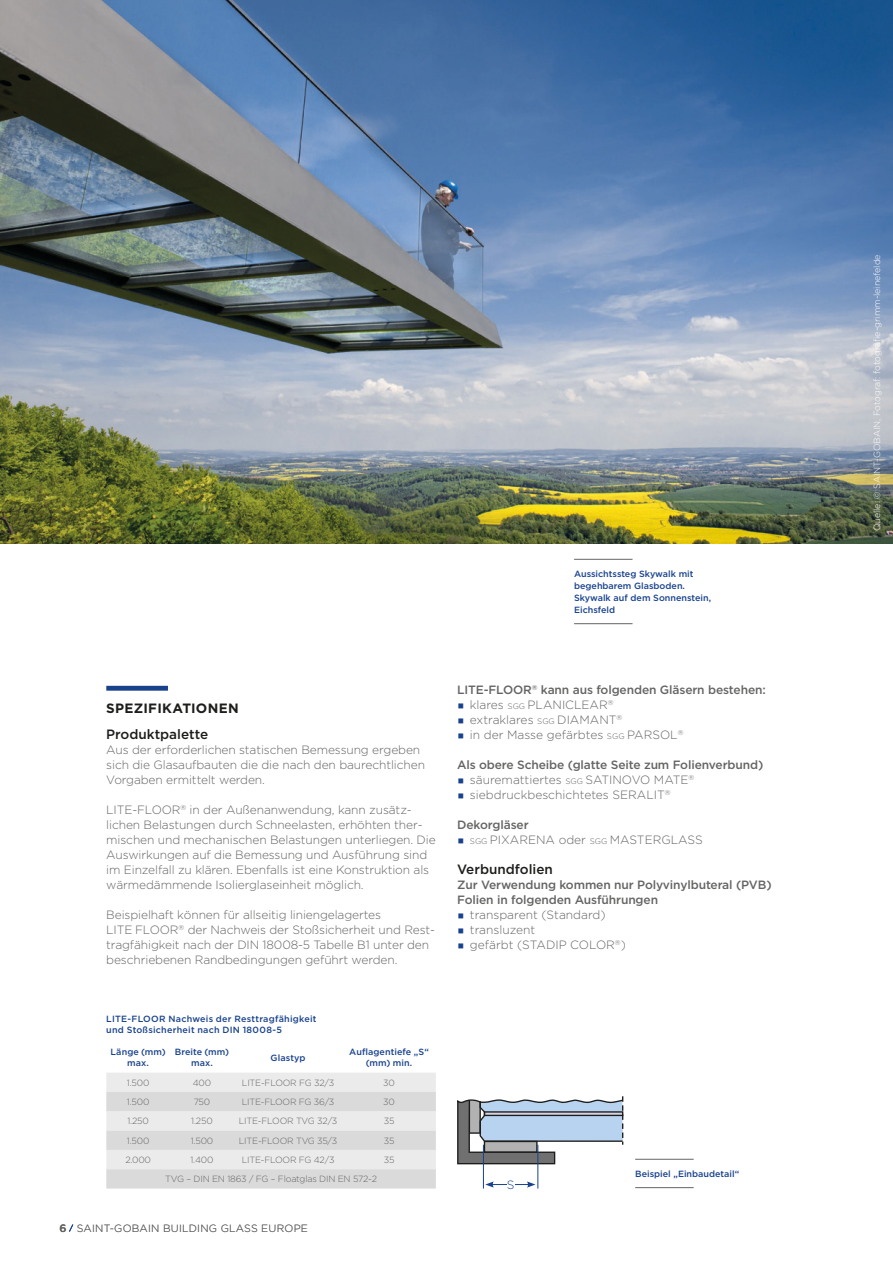
<style>
.page{position:relative;width:893px;height:1263px;background:#fff}
.page>*{position:absolute;margin:0;border:0;box-sizing:border-box;transform-origin:0 0}
.t1{font:500 13.5px "Gotham";color:#1d1d1b}
.t2{font:700 13.5px "Gotham";letter-spacing:.02em;color:#1d1d1b}
.t3{font:300 12px/15px "Gotham";letter-spacing:-.01em;color:#646463}
.t4{font:500 12px/15px "Gotham";letter-spacing:-.01em;color:#646463}
.t5{font:300 12px "Gotham";color:#18428c}
.t6{font:500 10.8px "Gotham";color:#646463}
.t7{font:300 10.5px "Gotham";letter-spacing:.02em;color:#646463}
.t8{font:300 9px "Gotham";letter-spacing:-.02em;color:#646463}
.t9{font:500 9px/10.8px "Gotham";color:#18428c;text-align:center}
.t10{font:500 9px/10.8px "Gotham";letter-spacing:.025em;color:#18428c}
.t11{font:300 9px "Gotham";letter-spacing:-.005em;color:#fff}
.s1{color:#18428c}
.s2{font-size:7.95px}
</style>
<div class="page">
<img style="left:0;top:0;width:893px;height:544px">
<svg style="left:69px;top:1224px;width:5px;height:8px"></svg>
<div style="left:106px;top:686px;width:62px;height:5px;background:#18428c"></div>
<svg style="left:106px;top:1073px;width:330px;height:115px;background:#e2e2e2"></svg>
<hr style="left:635px;top:1159px;width:59px;height:1px;background:#646463">
<hr style="left:635px;top:1187px;width:59px;height:1px;background:#646463">
<hr style="left:574px;top:559px;width:58px;height:1px;background:#646463">
<hr style="left:574px;top:623px;width:58px;height:1px;background:#646463">
<svg style="left:457px;top:1096px;width:166px;height:68px"></svg>
<hr style="left:483px;top:1145px;width:1px;height:43px;background:#18428c">
<hr style="left:537px;top:1145px;width:1px;height:43px;background:#18428c">
<hr style="left:491px;top:1184px;width:38px;height:1px;background:#18428c">
<svg style="left:527px;top:1181px;width:8px;height:6px"></svg>
<svg style="left:485px;top:1181px;width:9px;height:6px"></svg>
<div style="left:507px;top:1180px;width:7px;height:8px;background:#fff"></div>
<p class="t9" style="left:574px;top:567px;width:139px;line-height:12px;text-align:left">Aussichtssteg Skywalk mit begehbarem Glasboden.<br>Skywalk auf dem Sonnenstein,<br>Eichsfeld</p>
<p class="t2" style="left:106px;top:699px;width:134px">SPEZIFIKATIONEN</p>
<p class="t1" style="left:106px;top:726px;width:103px">Produktpalette</p>
<p class="t3" style="left:106px;top:742px;width:320px">Aus der erforderlichen statischen Bemessung ergeben sich die Glasaufbauten die die nach den baurechtlichen<br>Vorgaben ermittelt werden.</p>
<p class="t3" style="left:106px;top:802px;width:331px">LITE-FLOOR<sup>®</sup> in der Außenanwendung, kann zusätz&shy;lichen Belastungen durch Schneelasten, erhöhten ther&shy;mischen und mechanischen Belastungen unterliegen. Die Auswirkungen auf die Bemessung und Ausführung sind im Einzelfall zu klären. Ebenfalls ist eine Konstruktion als wärmedämmende Isolierglaseinheit möglich.</p>
<p class="t3" style="left:106px;top:907px;width:330px">Beispielhaft können für allseitig liniengelagertes<br>LITE FLOOR<sup>®</sup> der Nachweis der Stoßsicherheit und Rest&shy;tragfähigkeit nach der DIN 18008-5 Tabelle B1 unter den beschriebenen Randbedingungen geführt werden.</p>
<p class="t10" style="left:106px;top:1013px;width:212px">LITE-FLOOR Nachweis der Resttragfähigkeit und Stoßsicherheit nach DIN 18008-5</p>
<p class="t9" style="left:111px;top:1047px;width:57px">Länge (mm) max.</p>
<p class="t9" style="left:175px;top:1047px;width:56px">Breite (mm) max.</p>
<p class="t9" style="left:271px;top:1052px;width:37px">Glastyp</p>
<p class="t9" style="left:349px;top:1047px;width:81px">Auflagentiefe „S“ (mm) min.</p>
<p class="t8" style="left:127px;top:1077px;width:24px">1.500</p>
<p class="t8" style="left:193px;top:1077px;width:20px">400</p>
<p class="t8" style="left:242px;top:1077px;width:94px">LITE-FLOOR FG 32/3</p>
<p class="t8" style="left:383px;top:1077px;width:13px">30</p>
<p class="t8" style="left:127px;top:1097px;width:24px">1.500</p>
<p class="t8" style="left:194px;top:1097px;width:18px">750</p>
<p class="t8" style="left:242px;top:1097px;width:94px">LITE-FLOOR FG 36/3</p>
<p class="t8" style="left:383px;top:1097px;width:13px">30</p>
<p class="t8" style="left:127px;top:1116px;width:23px">1.250</p>
<p class="t8" style="left:191px;top:1116px;width:23px">1.250</p>
<p class="t8" style="left:239px;top:1116px;width:100px">LITE-FLOOR TVG 32/3</p>
<p class="t8" style="left:384px;top:1116px;width:12px">35</p>
<p class="t8" style="left:127px;top:1135px;width:24px">1.500</p>
<p class="t8" style="left:191px;top:1135px;width:24px">1.500</p>
<p class="t8" style="left:239px;top:1135px;width:100px">LITE-FLOOR TVG 35/3</p>
<p class="t8" style="left:384px;top:1135px;width:12px">35</p>
<p class="t8" style="left:125px;top:1155px;width:27px">2.000</p>
<p class="t8" style="left:190px;top:1155px;width:25px">1.400</p>
<p class="t8" style="left:242px;top:1155px;width:94px">LITE-FLOOR FG 42/3</p>
<p class="t8" style="left:384px;top:1155px;width:12px">35</p>
<p class="t8" style="left:165px;top:1174px;width:213px">TVG – DIN EN 1863 / FG – Floatglas DIN EN 572-2</p>
<p class="t6" style="left:59px;top:1221px;width:9px">6</p>
<p class="t7" style="left:77px;top:1221px;width:233px">SAINT-GOBAIN BUILDING GLASS EUROPE</p>
<p class="t4" style="left:457px;top:682px;width:310px">LITE-FLOOR<sup>®</sup> kann aus folgenden Gläsern bestehen:</p>
<p class="t3" style="left:457px;top:697px;width:158px"><span class="s1">▪</span> klares <span class="s2">SGG</span> PLANICLEAR<sup>®</sup></p>
<p class="t3" style="left:457px;top:712px;width:167px"><span class="s1">▪</span> extraklares <span class="s2">SGG</span> DIAMANT<sup>®</sup></p>
<p class="t3" style="left:457px;top:727px;width:228px"><span class="s1">▪</span> in der Masse gefärbtes <span class="s2">SGG</span> PARSOL<sup>®</sup></p>
<p class="t4" style="left:457px;top:757px;width:308px">Als obere Scheibe (glatte Seite zum Folienverbund)</p>
<p class="t3" style="left:457px;top:772px;width:239px"><span class="s1">▪</span> säuremattiertes <span class="s2">SGG</span> SATINOVO MATE<sup>®</sup></p>
<p class="t3" style="left:457px;top:787px;width:215px"><span class="s1">▪</span> siebdruckbeschichtetes SERALIT<sup>®</sup></p>
<p class="t4" style="left:457px;top:817px;width:73px">Dekorgläser</p>
<p class="t3" style="left:457px;top:832px;width:247px"><span class="s1">▪</span> <span class="s2">SGG</span> PIXARENA oder <span class="s2">SGG</span> MASTERGLASS</p>
<p class="t1" style="left:457px;top:861px;width:97px">Verbundfolien</p>
<p class="t4" style="left:457px;top:877px;width:316px">Zur Verwendung kommen nur Polyvinylbuteral (PVB)<br>Folien in folgenden Ausführungen</p>
<p class="t3" style="left:457px;top:907px;width:150px"><span class="s1">▪</span> transparent (Standard)</p>
<p class="t3" style="left:457px;top:922px;width:80px"><span class="s1">▪</span> transluzent</p>
<p class="t3" style="left:457px;top:937px;width:170px"><span class="s1">▪</span> gefärbt (STADIP COLOR<sup>®</sup>)</p>
<p class="t5" style="left:507px;top:1178px;width:9px">S</p>
<p class="t9" style="left:635px;top:1168px;width:106px">Beispiel „Einbaudetail“</p>
<p class="t11" style="left:872px;top:531px;width:278px;rotate:-90deg">Quelle: © SAINT-GOBAIN, Fotograf: fotografie-grimm-leinefelde</p>
</div>
